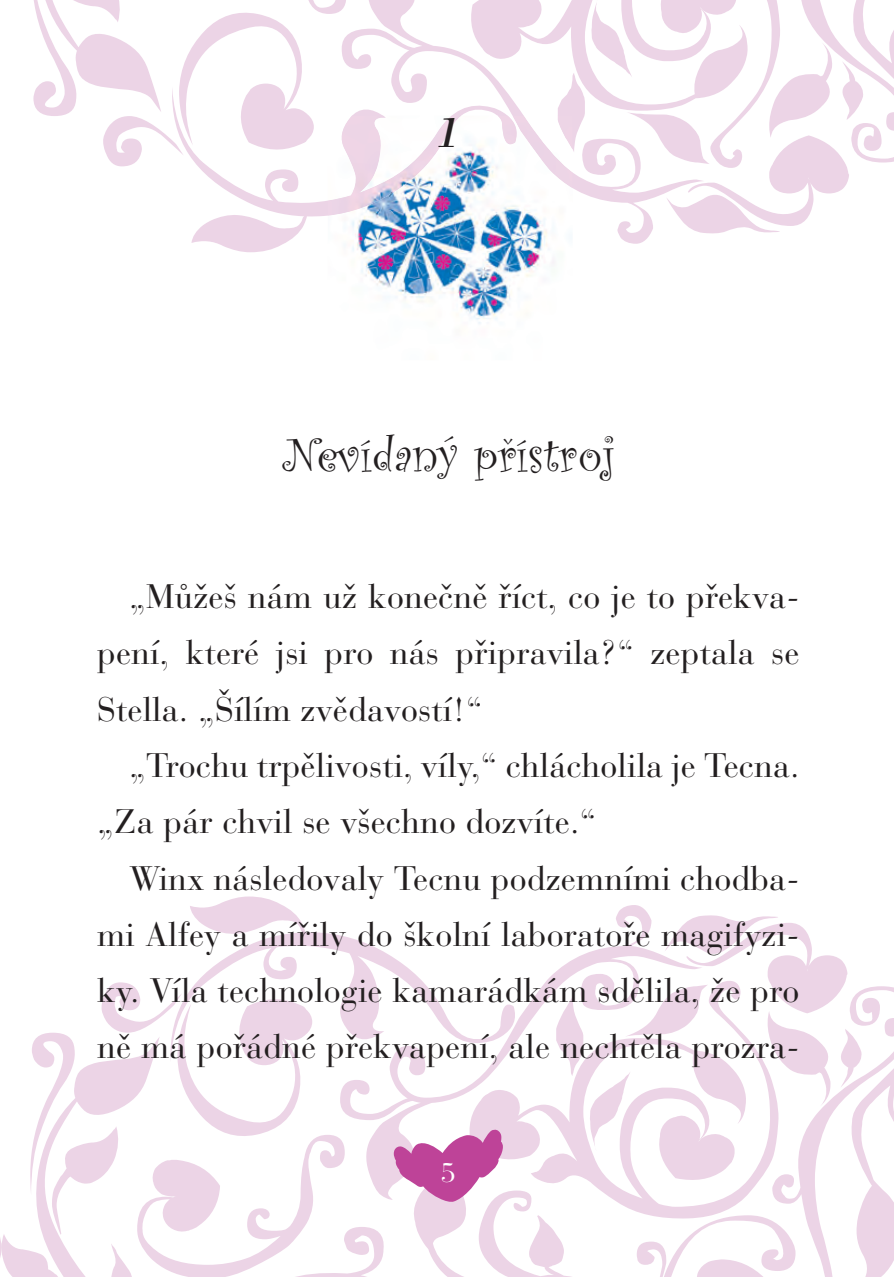
<style>
.page{position:relative;width:894px;height:1277px;background:#fff}
.page>*{position:absolute;margin:0;border:0;box-sizing:border-box;transform-origin:0 0}
.t1{font:49.5px "Curlz";letter-spacing:.01em;color:#231f20}
.t2{font:italic 45px "Bodoni CE";color:#231f20}
.t3{font:33.75px/56.2px "Bauer Bodoni CE";letter-spacing:.005em;color:#231f20;text-align:justify}
.t4{font:27px "Bauer Bodoni CE";color:#fff}
</style>
<div class="page">
<svg style="left:2px;top:896px;width:891px;height:381px"></svg>
<svg style="left:0;top:1238px;width:2px;height:20px"></svg>
<svg style="left:33px;top:0;width:860px;height:252px"></svg>
<svg style="left:393px;top:1130px;width:109px;height:72px"></svg>
<img style="left:328px;top:216px;width:244px;height:108px">
<img style="left:328px;top:116px;width:244px;height:100px">
<h2 class="t2" style="left:437px;top:116px;width:24px">1</h2>
<h1 class="t1" style="left:283px;top:434px;width:332px">Nevídaný prˇístroj</h1>
<p class="t3" style="left:97px;top:572px;width:703px;text-indent:32px">„Můžeš nám už konečně říct, co je to překva&shy;pení, které jsi pro nás připravila?“ zeptala se Stella. „Šílím zvědavostí!“</p>
<p class="t3" style="left:97px;top:741px;width:703px;text-indent:32px">„Trochu trpělivosti, víly,“ chlácholila je Tecna. „Za pár chvil se všechno dozvíte.“</p>
<p class="t3" style="left:97px;top:853px;width:703px;text-indent:32px">Winx následovaly Tecnu podzemními chodba&shy;mi Alfey a mířily do školní laboratoře magifyzi&shy;ky. Víla technologie kamarádkám sdělila, že pro ně má pořádné překvapení, ale nechtěla prozra-</p>
<p class="t4" style="left:440px;top:1161px;width:17px">5</p>
</div>
